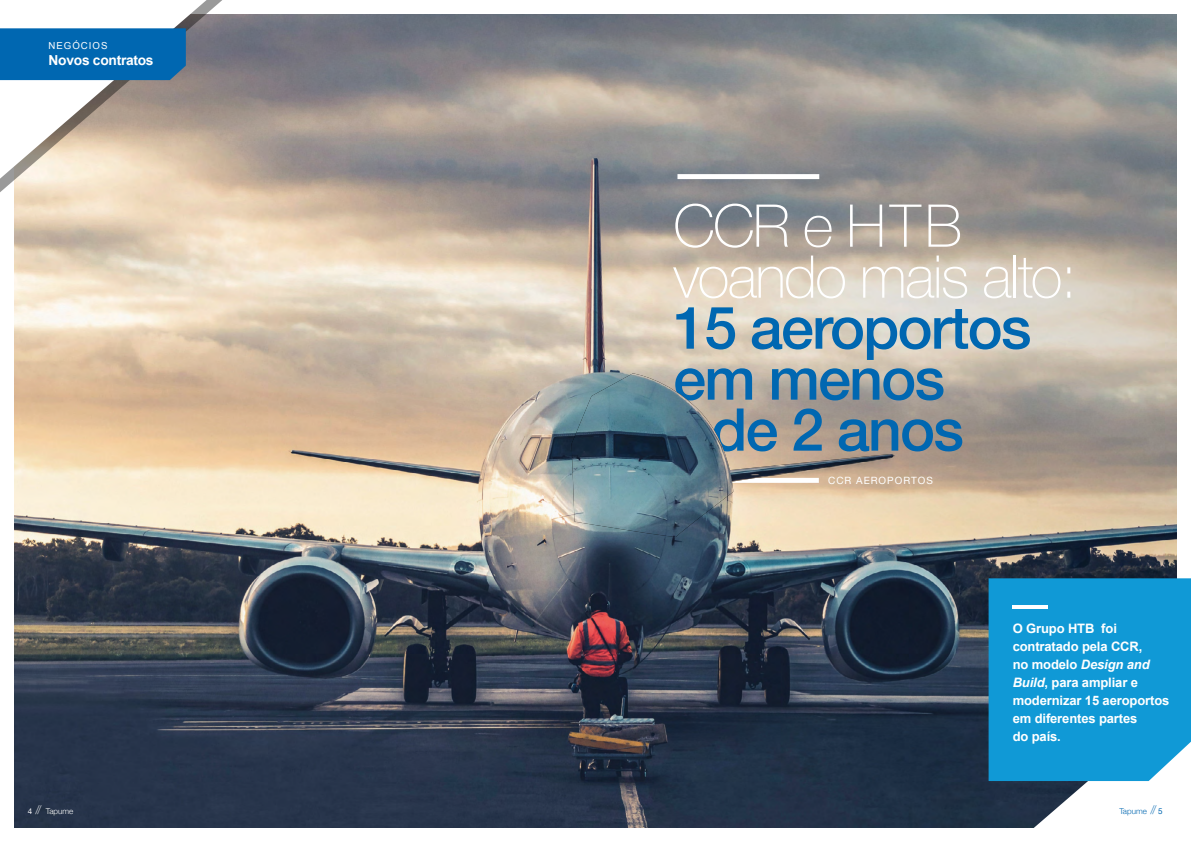
<style>
.page{position:relative;width:1191px;height:842px;background:#fff}
.page>*{position:absolute;margin:0;border:0;box-sizing:border-box;transform-origin:0 0}
.t1{font:500 59px/51px "Helvetica Neue";letter-spacing:-.03em;color:#0067b1}
.t2{font:100 59px/51px "Helvetica Neue";letter-spacing:-.03em;color:#fff}
.t3{font:700 13.8px "Arial";letter-spacing:-.02em;color:#fff}
.t4{font:700 13px/18px "Arial";letter-spacing:-.01em;color:#fff}
.t5{font:10px "Helvetica Neue";letter-spacing:.1em;color:#fff}
.t6{font:9.7px "Arial";letter-spacing:.1em;color:#fff}
.t7{font:300 8px "Helvetica Neue";color:#fff}
.t8{font:300 8px "Helvetica Neue";color:#0067b1}
.s1{font-style:italic}
.s2{font-weight:400}
.s3{font-weight:100;font-size:12px}
</style>
<div class="page">
<img style="left:14px;top:14px;width:1162px;height:814px">
<svg style="left:0;top:0;width:255px;height:217px;background:#c8b9aa"></svg>
<svg style="left:1017px;top:781px;width:159px;height:47px"></svg>
<div style="left:988px;top:578px;width:203px;height:203px;background:#1099d6"></div>
<hr style="left:1012px;top:605px;width:36px;height:3px;background:#fff">
<div style="left:677px;top:174px;width:142px;height:5px;background:#fff"></div>
<img style="left:571px;top:373px;width:322px;height:165px">
<svg style="left:0;top:0;width:207px;height:179px"></svg>
<p class="t6" style="left:49px;top:40px;width:60px">NEGÓCIOS</p>
<p class="t3" style="left:49px;top:51px;width:107px">Novos contratos</p>
<h1 class="t2" style="left:673px;top:198px;width:405px">CCR e HTB voando mais alto:</h1>
<h1 class="t1" style="left:673px;top:297px;width:360px">15 aeroportos em menos</h1>
<h1 class="t1" style="left:711px;top:399px;width:254px">de 2 anos</h1>
<p class="t5" style="left:828px;top:474px;width:106px">CCR AEROPORTOS</p>
<p class="t4" style="left:1012px;top:620px;width:158px">O Grupo HTB foi contratado pela CCR,<br>no modelo <span class="s1">Design and<br>Build</span>, para ampliar e modernizar 15 aeroportos em diferentes partes<br>do país.</p>
<p class="t7" style="left:28px;top:804px;width:47px"><span class="s2">4</span> <span class="s3">//</span> Tapume</p>
<p class="t8" style="left:1119px;top:804px;width:45px">Tapume <span class="s3">//</span> <span class="s2">5</span></p>
</div>
